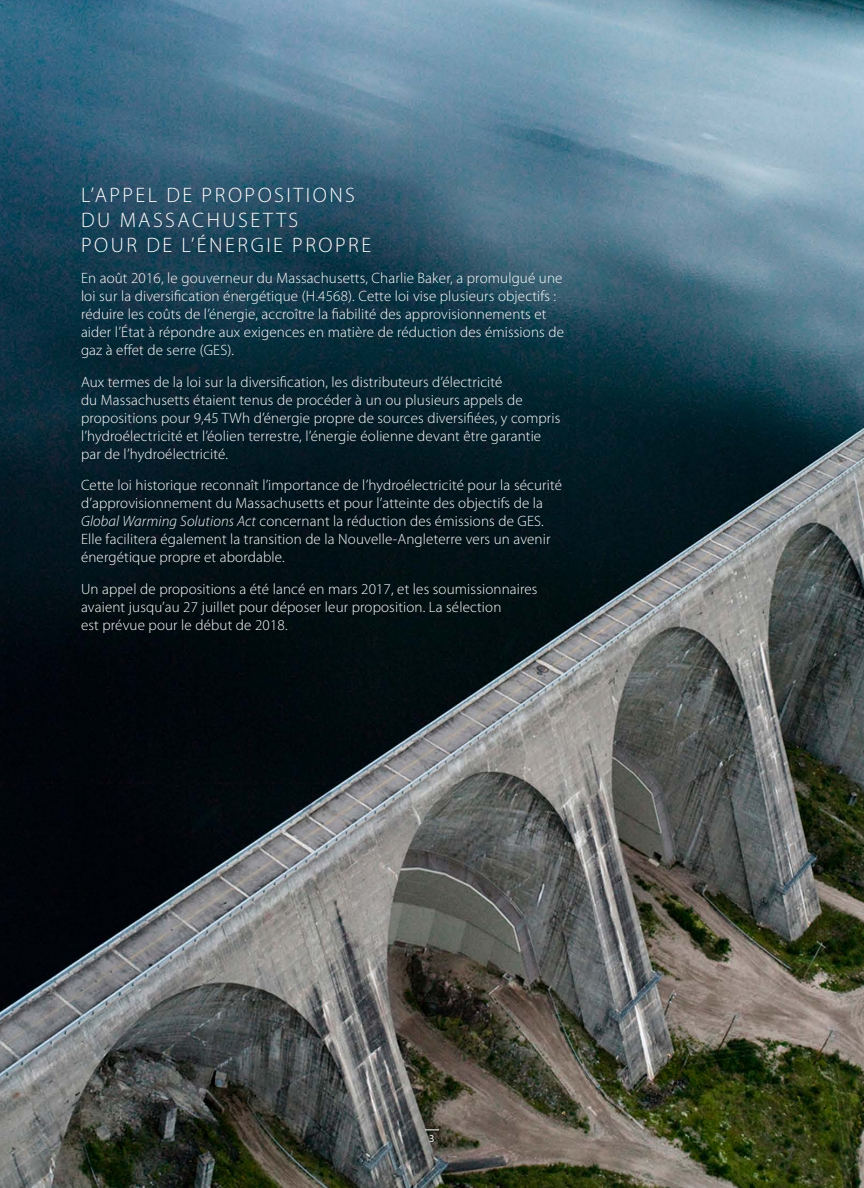
<style>
.page{position:relative;width:864px;height:1188px;background:#fff}
.page>*{position:absolute;margin:0;border:0;box-sizing:border-box;transform-origin:0 0}
.t1{font:300 21px/25.2px "Myriad Pro";letter-spacing:.12em;color:#fff}
.t2{font:300 15px/18px "Myriad Pro";letter-spacing:.01em;color:#fff}
.t3{font:10.5px "Myriad Pro";color:#fff}
.s1{font-style:italic}
</style>
<div class="page">
<img style="left:0;top:0;width:864px;height:1188px">
<div style="left:421px;top:1124px;width:31px;height:21px;background:#000;opacity:.75"></div>
<svg style="left:425px;top:1129px;width:14px;height:1px"></svg>
<div style="left:425px;top:1131px;width:23px;height:25px;background:#000;opacity:.75"></div>
<h1 class="t1" style="left:81px;top:182px;width:292px">L’APPEL DE PROPOSITIONS<br>DU MASSACHUSETTS<br>POUR DE L’ÉNERGIE PROPRE</h1>
<p class="t2" style="left:81px;top:270px;width:485px">En août 2016, le gouverneur du Massachusetts, Charlie Baker, a promulgué une loi sur la diversification énergétique (H.4568). Cette loi vise plusieurs objectifs : réduire les coûts de l’énergie, accroître la fiabilité des approvisionnements et aider l’État à répondre aux exigences en matière de réduction des émissions de gaz à effet de serre (GES).</p>
<p class="t2" style="left:81px;top:373px;width:481px">Aux termes de la loi sur la diversification, les distributeurs d’électricité<br>du Massachusetts étaient tenus de procéder à un ou plusieurs appels de propositions pour 9,45 TWh d’énergie propre de sources diversifiées, y compris l’hydroélectricité et l’éolien terrestre, l’énergie éolienne devant être garantie par de l’hydroélectricité.</p>
<p class="t2" style="left:81px;top:477px;width:483px">Cette loi historique reconnaît l’importance de l’hydroélectricité pour la sécurité d’approvisionnement du Massachusetts et pour l’atteinte des objectifs de la <span class="s1">Global Warming Solutions Act</span> concernant la réduction des émissions de GES.<br>Elle facilitera également la transition de la Nouvelle-Angleterre vers un avenir énergétique propre et abordable.</p>
<p class="t2" style="left:81px;top:580px;width:458px">Un appel de propositions a été lancé en mars 2017, et les soumissionnaires avaient jusqu’au 27 juillet pour déposer leur proposition. La sélection<br>est prévue pour le début de 2018.</p>
<p class="t3" style="left:429px;top:1133px;width:7px">3</p>
</div>
